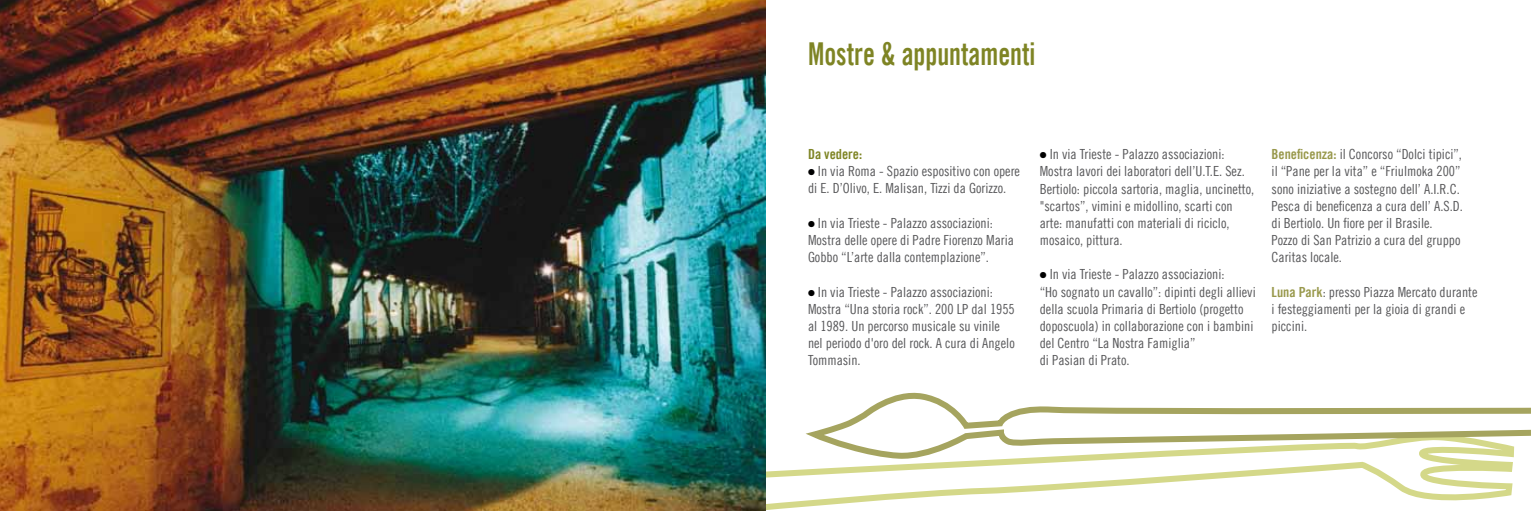
<style>
.page{position:relative;width:1531px;height:511px;background:#fff}
.page>*{position:absolute;margin:0;border:0;box-sizing:border-box;transform-origin:0 0}
.t1{font:31.5px "Trade Gothic LT Bold Cond Twenty";color:#7e8424;scale:.85 1}
.t2{font:13.95px/17.1px "Trade Gothic LT Cond Eighteen";color:#58585a}
.t3{font:13.95px "Trade Gothic LT Bold Cond Twenty";color:#7e8424}
.s1{color:#000}
.s2{font-family:"Trade Gothic LT Bold Cond Twenty";color:#98984b}
</style>
<div class="page">
<svg style="left:765px;top:432px;width:748px;height:78px"></svg>
<svg style="left:809px;top:392px;width:722px;height:67px"></svg>
<img style="left:0;top:0;width:765px;height:510px">
<h1 class="t1" style="left:808px;top:35px;width:269px">Mostre &amp; appuntamenti</h1>
<p class="t3" style="left:808px;top:145px;width:56px">Da vedere:</p>
<p class="t2" style="left:808px;top:162px;width:213px"><span class="s1">●</span> In via Roma - Spazio espositivo con opere di E. D’Olivo, E. Malisan, Tizzi da Gorizzo.</p>
<p class="t2" style="left:808px;top:214px;width:207px"><span class="s1">●</span> In via Trieste - Palazzo associazioni:<br>Mostra delle opere di Padre Fiorenzo Maria<br>Gobbo “L’arte dalla contemplazione”.</p>
<p class="t2" style="left:808px;top:283px;width:208px"><span class="s1">●</span> In via Trieste - Palazzo associazioni:<br>Mostra “Una storia rock”. 200 LP dal 1955 al 1989. Un percorso musicale su vinile nel periodo d'oro del rock. A cura di Angelo Tommasin.</p>
<p class="t2" style="left:1040px;top:145px;width:216px"><span class="s1">●</span> In via Trieste - Palazzo associazioni:<br>Mostra lavori dei laboratori dell’U.T.E. Sez.<br>Bertiolo: piccola sartoria, maglia, uncinetto, "scartos”, vimini e midollino, scarti con arte: manufatti con materiali di riciclo, mosaico, pittura.</p>
<p class="t2" style="left:1040px;top:265px;width:218px"><span class="s1">●</span> In via Trieste - Palazzo associazioni:<br>“Ho sognato un cavallo”: dipinti degli allievi della scuola Primaria di Bertiolo (progetto doposcuola) in collaborazione con i bambini del Centro “La Nostra Famiglia”<br>di Pasian di Prato.</p>
<p class="t2" style="left:1271px;top:145px;width:193px"><span class="s2">Beneficenza:</span> il Concorso “Dolci tipici”, il “Pane per la vita” e “Friulmoka 200” sono iniziative a sostegno dell’ A.I.R.C.<br>Pesca di beneficenza a cura dell’ A.S.D. di Bertiolo. Un fiore per il Brasile.<br>Pozzo di San Patrizio a cura del gruppo Caritas locale.</p>
<p class="t2" style="left:1271px;top:283px;width:207px"><span class="s2">Luna Park</span>: presso Piazza Mercato durante i festeggiamenti per la gioia di grandi e piccini.</p>
</div>
